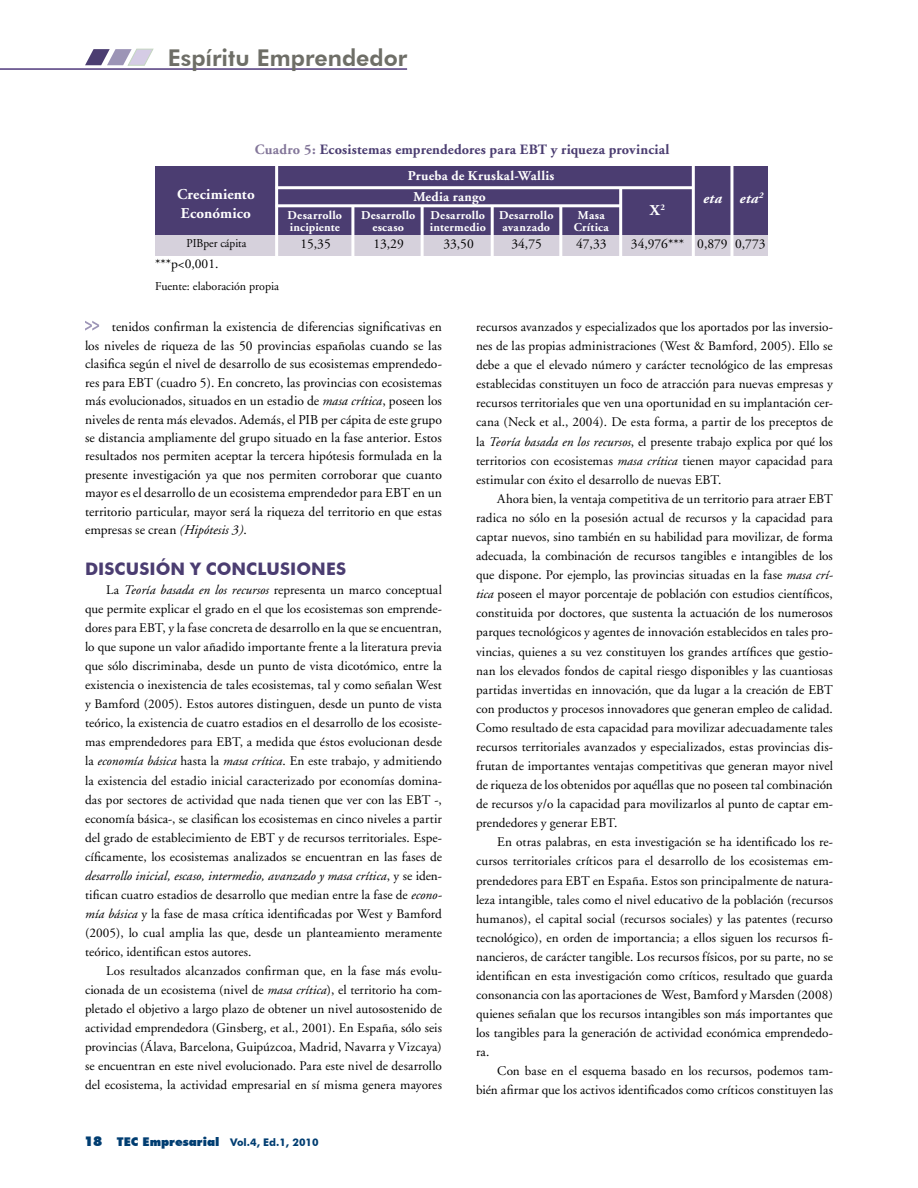
<style>
.page{position:relative;width:918px;height:1188px;background:#fff}
.page>*{position:absolute;margin:0;border:0;box-sizing:border-box;transform-origin:0 0}
.t1{font:800 23.1px "Futura BT";color:#6e6e67}
.t2{font:700 17.25px "Futura BT";color:#4b3d71}
.t3{font:700 15px "Adobe Garamond";letter-spacing:.01em;color:#fff}
.t4{font:italic 700 15px "Adobe Garamond";letter-spacing:.02em;color:#fff}
.t5{font:700 14.25px "Adobe Garamond";letter-spacing:.015em;color:#4b3d71}
.t6{font:13.5px/18.5px "Adobe Garamond";color:#000;text-align:justify}
.t7{font:700 13.5px "Adobe Garamond";letter-spacing:.02em;color:#fff}
.t8{font:900 13.5px "Futura BT";color:#003d71}
.t9{font:13.2px/19px "Adobe Garamond";letter-spacing:.005em;color:#000;text-align:justify}
.t10{font:700 12px/12px "Adobe Garamond";letter-spacing:.02em;color:#fff}
.t11{font:12px "Adobe Garamond";color:#000}
.t12{font:12px "Adobe Garamond";color:#000;scale:.95 1}
.t13{font:700 10.5px "Futura BT";color:#003d71}
.s1{color:#837699}
.s2{font-style:italic}
.s3{font-weight:900;font-size:12px}
</style>
<div class="page">
<div style="left:155px;top:195px;width:613px;height:60px;background:#d6d1dc"></div>
<div style="left:155px;top:166px;width:613px;height:69px;background:#4b3d71"></div>
<hr style="left:276px;top:186px;width:418px;height:3px;background:#fff">
<hr style="left:276px;top:204px;width:345px;height:3px;background:#fff">
<hr style="left:275px;top:164px;width:3px;height:97px;background:#fff">
<hr style="left:351px;top:205px;width:3px;height:53px;background:#fff">
<hr style="left:421px;top:205px;width:3px;height:53px;background:#fff">
<hr style="left:491px;top:205px;width:3px;height:53px;background:#fff">
<hr style="left:559px;top:205px;width:3px;height:53px;background:#fff">
<hr style="left:619px;top:187px;width:3px;height:71px;background:#fff">
<hr style="left:692px;top:163px;width:3px;height:95px;background:#fff">
<hr style="left:730px;top:163px;width:3px;height:96px;background:#fff">
<svg style="left:85px;top:321px;width:14px;height:10px"></svg>
<hr style="left:0;top:68px;width:407px;height:2px;background:#2e1263">
<svg style="left:85px;top:48px;width:69px;height:18px"></svg>
<h1 class="t1" style="left:168px;top:43px;width:241px">Espíritu Emprendedor</h1>
<p class="t5" style="left:255px;top:141px;width:416px"><span class="s1">Cuadro 5:</span> Ecosistemas emprendedores para EBT y riqueza provincial</p>
<p class="t7" style="left:408px;top:169px;width:148px">Prueba de Kruskal-Wallis</p>
<p class="t3" style="left:177px;top:186px;width:79px">Crecimiento</p>
<p class="t7" style="left:413px;top:189px;width:74px">Media rango</p>
<p class="t3" style="left:181px;top:205px;width:72px">Económico</p>
<p class="t3" style="left:650px;top:202px;width:17px">X<sup>2</sup></p>
<p class="t12" style="left:187px;top:236px;width:64px">PIBper cápita</p>
<p class="t6" style="left:300px;top:235px;width:32px">15,35</p>
<p class="t6" style="left:631px;top:235px;width:55px">34,976***</p>
<p class="t11" style="left:155px;top:280px;width:125px">Fuente: elaboración propia</p>
<p class="t10" style="left:288px;top:209px;width:56px">Desarrollo incipiente</p>
<p class="t10" style="left:361px;top:209px;width:56px;text-align:center">Desarrollo escaso</p>
<p class="t10" style="left:430px;top:209px;width:58px">Desarrollo intermedio</p>
<p class="t10" style="left:499px;top:209px;width:56px">Desarrollo avanzado</p>
<p class="t10" style="left:574px;top:209px;width:37px;text-align:center">Masa<br>Crítica</p>
<p class="t6" style="left:511px;top:235px;width:32px">34,75</p>
<p class="t6" style="left:576px;top:235px;width:32px">47,33</p>
<p class="t6" style="left:443px;top:235px;width:32px">33,50</p>
<p class="t6" style="left:373px;top:235px;width:32px">13,29</p>
<p class="t6" style="left:155px;top:255px;width:65px">***p&lt;0,001.</p>
<p class="t4" style="left:703px;top:190px;width:62px">eta eta<sup>2</sup></p>
<p class="t6" style="left:697px;top:235px;width:70px">0,879 0,773</p>
<p class="t6" style="left:85px;top:318px;width:358px;text-indent:27px">tenidos confirman la existencia de diferencias significativas en los niveles de riqueza de las 50 provincias españolas cuando se las clasifica según el nivel de desarrollo de sus ecosistemas emprendedo&shy;res para EBT (cuadro 5). En concreto, las provincias con ecosistemas más evolucionados, situados en un estadio de <span class="s2">masa crítica</span>, poseen los niveles de renta más elevados. Además, el PIB per cápita de este grupo se distancia ampliamente del grupo situado en la fase anterior. Estos resultados nos permiten aceptar la tercera hipótesis formulada en la presente investigación ya que nos permiten corroborar que cuanto mayor es el desarrollo de un ecosistema emprendedor para EBT en un territorio particular, mayor será la riqueza del territorio en que estas empresas se crean <span class="s2">(Hipótesis 3)</span>.</p>
<h2 class="t2" style="left:85px;top:558px;width:263px">DISCUSIÓN Y CONCLUSIONES</h2>
<p class="t9" style="left:85px;top:581px;width:358px;text-indent:21px">La <span class="s2">Teoría basada en los recursos</span> representa un marco conceptual que permite explicar el grado en el que los ecosistemas son emprende&shy;dores para EBT, y la fase concreta de desarrollo en la que se encuentran, lo que supone un valor añadido importante frente a la literatura previa que sólo discriminaba, desde un punto de vista dicotómico, entre la existencia o inexistencia de tales ecosistemas, tal y como señalan West y Bamford (2005). Estos autores distinguen, desde un punto de vista teórico, la existencia de cuatro estadios en el desarrollo de los ecosiste&shy;mas emprendedores para EBT, a medida que éstos evolucionan desde la <span class="s2">economía básica</span> hasta la <span class="s2">masa crítica</span>. En este trabajo, y admitiendo la existencia del estadio inicial caracterizado por economías domina&shy;das por sectores de actividad que nada tienen que ver con las EBT -, economía básica-, se clasifican los ecosistemas en cinco niveles a partir del grado de establecimiento de EBT y de recursos territoriales. Espe&shy;cíficamente, los ecosistemas analizados se encuentran en las fases de <span class="s2">desarrollo inicial, escaso, intermedio, avanzado y masa crítica</span>, y se iden&shy;tifican cuatro estadios de desarrollo que median entre la fase de <span class="s2">econo&shy;mía básica</span> y la fase de masa crítica identificadas por West y Bamford (2005), lo cual amplia las que, desde un planteamiento meramente teórico, identifican estos autores.</p>
<p class="t9" style="left:85px;top:962px;width:359px;text-indent:21px">Los resultados alcanzados confirman que, en la fase más evolu&shy;cionada de un ecosistema (nivel de <span class="s2">masa crítica</span>), el territorio ha com&shy;pletado el objetivo a largo plazo de obtener un nivel autosostenido de actividad emprendedora (Ginsberg, et al., 2001). En España, sólo seis provincias (Álava, Barcelona, Guipúzcoa, Madrid, Navarra y Vizcaya) se encuentran en este nivel evolucionado. Para este nivel de desarrollo del ecosistema, la actividad empresarial en sí misma genera mayores</p>
<p class="t8" style="left:84px;top:1133px;width:19px">18</p>
<p class="t13" style="left:117px;top:1136px;width:203px"><span class="s3">TEC Empresarial</span> Vol.4, Ed.1, 2010</p>
<p class="t9" style="left:476px;top:318px;width:358px">recursos avanzados y especializados que los aportados por las inversio&shy;nes de las propias administraciones (West &amp; Bamford, 2005). Ello se debe a que el elevado número y carácter tecnológico de las empresas establecidas constituyen un foco de atracción para nuevas empresas y recursos territoriales que ven una oportunidad en su implantación cer&shy;cana (Neck et al., 2004). De esta forma, a partir de los preceptos de la <span class="s2">Teoría basada en los recursos</span>, el presente trabajo explica por qué los territorios con ecosistemas <span class="s2">masa crítica</span> tienen mayor capacidad para estimular con éxito el desarrollo de nuevas EBT.</p>
<p class="t9" style="left:476px;top:489px;width:358px;text-indent:21px">Ahora bien, la ventaja competitiva de un territorio para atraer EBT radica no sólo en la posesión actual de recursos y la capacidad para captar nuevos, sino también en su habilidad para movilizar, de forma adecuada, la combinación de recursos tangibles e intangibles de los que dispone. Por ejemplo, las provincias situadas en la fase <span class="s2">masa crí&shy;tica</span> poseen el mayor porcentaje de población con estudios científicos, constituida por doctores, que sustenta la actuación de los numerosos parques tecnológicos y agentes de innovación establecidos en tales pro&shy;vincias, quienes a su vez constituyen los grandes artífices que gestio&shy;nan los elevados fondos de capital riesgo disponibles y las cuantiosas partidas invertidas en innovación, que da lugar a la creación de EBT con productos y procesos innovadores que generan empleo de calidad.<br>Como resultado de esta capacidad para movilizar adecuadamente tales recursos territoriales avanzados y especializados, estas provincias dis&shy;frutan de importantes ventajas competitivas que generan mayor nivel de riqueza de los obtenidos por aquéllas que no poseen tal combinación de recursos y/o la capacidad para movilizarlos al punto de captar em&shy;prendedores y generar EBT.</p>
<p class="t9" style="left:476px;top:833px;width:358px;text-indent:21px">En otras palabras, en esta investigación se ha identificado los re&shy;cursos territoriales críticos para el desarrollo de los ecosistemas em&shy;prendedores para EBT en España. Estos son principalmente de natura&shy;leza intangible, tales como el nivel educativo de la población (recursos humanos), el capital social (recursos sociales) y las patentes (recurso tecnológico), en orden de importancia; a ellos siguen los recursos fi&shy;nancieros, de carácter tangible. Los recursos físicos, por su parte, no se identifican en esta investigación como críticos, resultado que guarda consonancia con las aportaciones de West, Bamford y Marsden (2008) quienes señalan que los recursos intangibles son más importantes que los tangibles para la generación de actividad económica emprendedo&shy;ra.</p>
<p class="t9" style="left:476px;top:1062px;width:358px;text-align:right">Con base en el esquema basado en los recursos, podemos tam&shy;bién afirmar que los activos identificados como críticos constituyen las</p>
</div>
